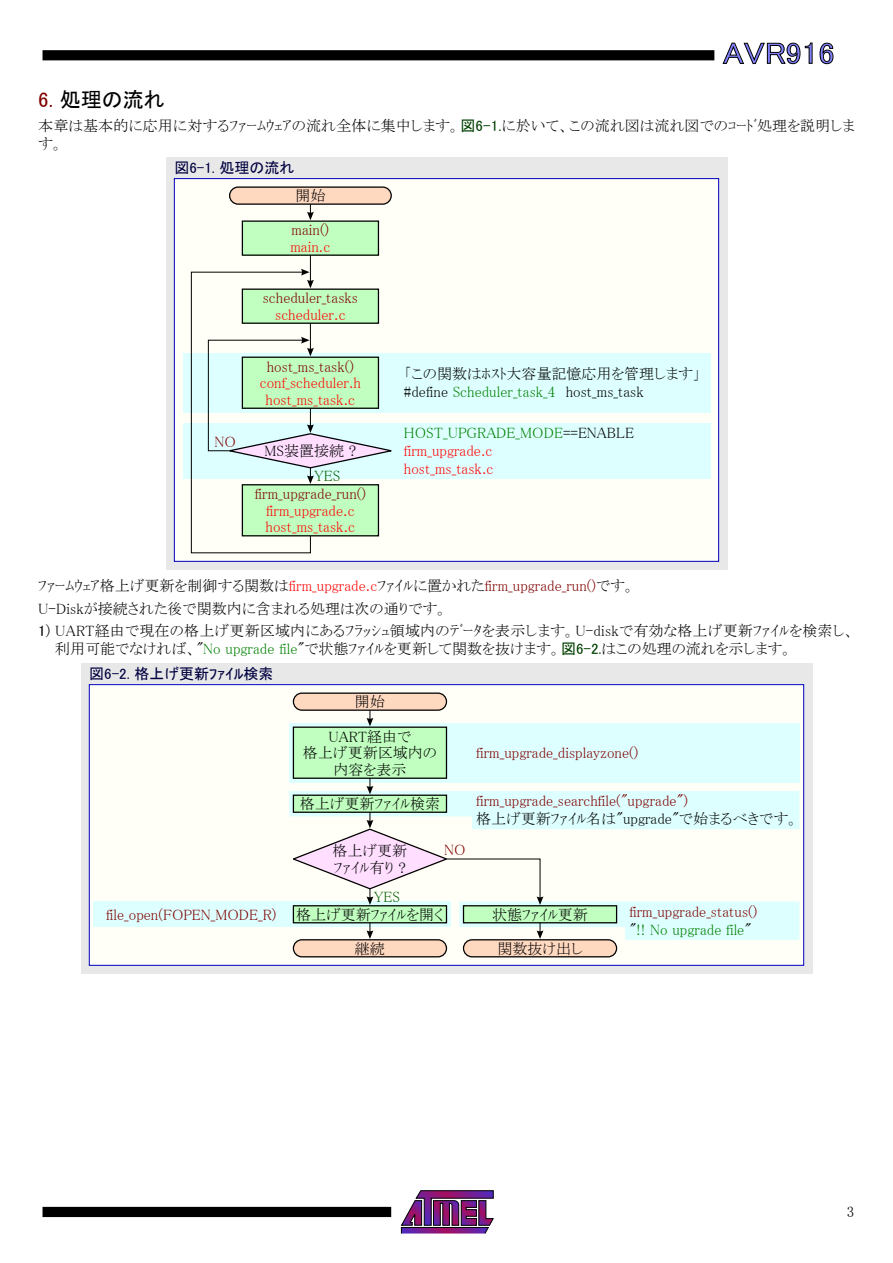
<style>
.page{position:relative;width:893px;height:1263px;background:#fff}
.page>*{position:absolute;margin:0;border:0;box-sizing:border-box;transform-origin:0 0}
.t1{font:30px "MS P Gothic";color:#8080ff;scale:1.1 1}
.t2{font:21px "MS P Gothic";color:#000}
.t3{font:15px/18px "MS P Mincho";color:#000}
.t4{font:15px/18px "MS P Mincho";color:#800000}
.t5{font:15px/16.5px "MS P Mincho";color:#f00}
.t6{font:15px "MS P Gothic";color:#000040}
.t7{font:15px "MS P Mincho";color:#006000}
.s1{color:#800000}
.s2{font-family:"MS P Gothic";color:#004000}
.s3{color:#008000}
.s4{color:#000}
.s5{color:#f00}
.s6{font-family:"MS P Gothic"}
</style>
<div class="page">
<svg style="left:401px;top:1190px;width:93px;height:44px"></svg>
<div style="left:43px;top:1207px;width:348px;height:10px;background:#000"></div>
<div style="left:43px;top:50px;width:671px;height:10px;background:#000"></div>
<svg style="left:723px;top:43px;width:89px;height:21px"></svg>
<svg style="left:820px;top:43px;width:13px;height:21px"></svg>
<div style="left:166px;top:157px;width:561px;height:413px;background:#e8e8e8"></div>
<div style="left:174px;top:179px;width:545px;height:382px;background:#fffff7"></div>
<div style="left:183px;top:353px;width:527px;height:59px;background:#deffff"></div>
<div style="left:183px;top:423px;width:527px;height:55px;background:#deffff"></div>
<div style="left:230px;top:187px;width:161px;height:17px;background:#ffd8c0;border-radius:9px"></div>
<div style="left:229px;top:186px;width:163px;height:19px;border:1px solid #000;border-radius:9px"></div>
<div style="left:242px;top:221px;width:136px;height:34px;background:#c0ffc0"></div>
<div style="left:242px;top:220px;width:137px;height:36px;border:1px solid #000"></div>
<svg style="left:307px;top:204px;width:7px;height:16px"></svg>
<hr style="left:310px;top:255px;width:1px;height:30px;background:#000">
<svg style="left:190px;top:269px;width:207px;height:285px"></svg>
<div style="left:81px;top:663px;width:731px;height:311px;background:#e8e8e8"></div>
<div style="left:89px;top:685px;width:715px;height:280px;background:#fffff7"></div>
<div style="left:94px;top:901px;width:357px;height:26px;background:#deffff"></div>
<div style="left:289px;top:723px;width:510px;height:59px;background:#deffff"></div>
<div style="left:293px;top:693px;width:153px;height:17px;background:#ffd8c0;border-radius:9px"></div>
<div style="left:293px;top:692px;width:154px;height:19px;border:1px solid #000;border-radius:9px"></div>
<div style="left:293px;top:727px;width:153px;height:51px;background:#c0ffc0"></div>
<div style="left:293px;top:726px;width:154px;height:53px;border:1px solid #000"></div>
<div style="left:293px;top:940px;width:153px;height:17px;background:#ffd8c0;border-radius:9px"></div>
<div style="left:293px;top:939px;width:154px;height:18px;border:1px solid #000;border-radius:9px"></div>
<div style="left:463px;top:940px;width:154px;height:17px;background:#ffd8c0;border-radius:9px"></div>
<div style="left:463px;top:939px;width:154px;height:18px;border:1px solid #000;border-radius:9px"></div>
<svg style="left:367px;top:710px;width:6px;height:16px"></svg>
<svg style="left:289px;top:778px;width:510px;height:162px"></svg>
<h1 class="t1" style="left:723px;top:38px;width:103px">AVR916</h1>
<h2 class="t2" style="left:38px;top:89px;width:128px"><span class="s1">6.</span> 処理の流れ</h2>
<p class="t3" style="left:38px;top:117px;width:818px">本章は基本的に応用に対するﾌｧｰﾑｳｪｱの流れ全体に集中します。<span class="s2">図6-1.</span>に於いて、この流れ図は流れ図でのｺｰﾄﾞ処理を説明します。</p>
<p class="t6" style="left:174px;top:160px;width:122px">図6-1. 処理の流れ</p>
<p class="t3" style="left:295px;top:187px;width:31px">開始</p>
<p class="t4" style="left:215px;top:432px;width:23px">NO</p>
<p class="t4" style="left:292px;top:221px;width:39px">main()</p>
<p class="t5" style="left:290px;top:238px;width:42px">main.c</p>
<p class="t4" style="left:263px;top:289px;width:97px">scheduler_tasks</p>
<p class="t5" style="left:275px;top:306px;width:72px">scheduler.c</p>
<p class="t4" style="left:267px;top:357px;width:89px">host_ms_task()</p>
<p class="t5" style="left:260px;top:374px;width:103px;text-align:center">conf_scheduler.h host_ms_task.c</p>
<p class="t3" style="left:265px;top:442px;width:93px">MS装置接続 ?</p>
<p class="t7" style="left:314px;top:468px;width:27px">YES</p>
<p class="t4" style="left:255px;top:485px;width:113px">firm_upgrade_run()</p>
<p class="t5" style="left:266px;top:502px;width:91px">firm_upgrade.c host_ms_task.c</p>
<p class="t3" style="left:404px;top:365px;width:298px">「この関数はﾎｽﾄ大容量記憶応用を管理します」#define <span class="s3">Scheduler_task_4</span> host_ms_task</p>
<p class="t5" style="left:404px;top:424px;width:231px;line-height:18px"><span class="s3">HOST_UPGRADE_MODE</span><span class="s4">==ENABLE </span>firm_upgrade.c<br>host_ms_task.c</p>
<p class="t3" style="left:38px;top:574px;width:598px;line-height:22.5px">ﾌｧｰﾑｳｪｱ格上げ更新を制御する関数は<span class="s5">firm_upgrade.c</span>ﾌｧｲﾙに置かれた<span class="s1">firm_upgrade_run()</span>です。<br>U-Diskが接続された後で関数内に含まれる処理は次の通りです。</p>
<p class="t3" style="left:55px;top:622px;width:801px;text-indent:-17px"><span class="s6">1</span>) UART経由で現在の格上げ更新区域内にあるﾌﾗｯｼｭ領域内のﾃﾞｰﾀを表示します。U-diskで有効な格上げ更新ﾌｧｲﾙを検索し、利用可能でなければ、"<span class="s3">No upgrade file</span>"で状態ﾌｧｲﾙを更新して関数を抜けます。<span class="s2">図6-2.</span>はこの処理の流れを示します。</p>
<p class="t6" style="left:89px;top:666px;width:186px">図6-2. 格上げ更新ﾌｧｲﾙ検索</p>
<p class="t3" style="left:355px;top:693px;width:31px">開始</p>
<p class="t3" style="left:303px;top:728px;width:135px;line-height:16.5px;text-align:center">UART経由で<br>格上げ更新区域内の内容を表示</p>
<p class="t3" style="left:300px;top:795px;width:142px">格上げ更新ﾌｧｲﾙ検索</p>
<p class="t3" style="left:333px;top:842px;width:76px;line-height:16.5px">格上げ更新ﾌｧｲﾙ有り ?</p>
<p class="t3" style="left:296px;top:905px;width:149px">格上げ更新ﾌｧｲﾙを開く</p>
<p class="t3" style="left:492px;top:905px;width:97px">状態ﾌｧｲﾙ更新</p>
<p class="t3" style="left:355px;top:939px;width:31px">継続</p>
<p class="t3" style="left:497px;top:939px;width:87px">関数抜け出し</p>
<p class="t4" style="left:476px;top:744px;width:164px">firm_upgrade_displayzone()</p>
<p class="t4" style="left:476px;top:792px;width:213px">firm_upgrade_searchfile("upgrade")</p>
<p class="t3" style="left:476px;top:810px;width:324px">格上げ更新ﾌｧｲﾙ名は"upgrade"で始まるべきです。</p>
<p class="t4" style="left:444px;top:840px;width:23px">NO</p>
<p class="t7" style="left:374px;top:889px;width:27px">YES</p>
<p class="t4" style="left:106px;top:905px;width:172px">file_open(FOPEN_MODE_R)</p>
<p class="t4" style="left:629px;top:903px;width:130px">firm_upgrade_status() <span class="s4">"</span><span class="s3">!! No upgrade file</span><span class="s4">"</span></p>
<p class="t3" style="left:847px;top:1202px;width:9px">3</p>
</div>
